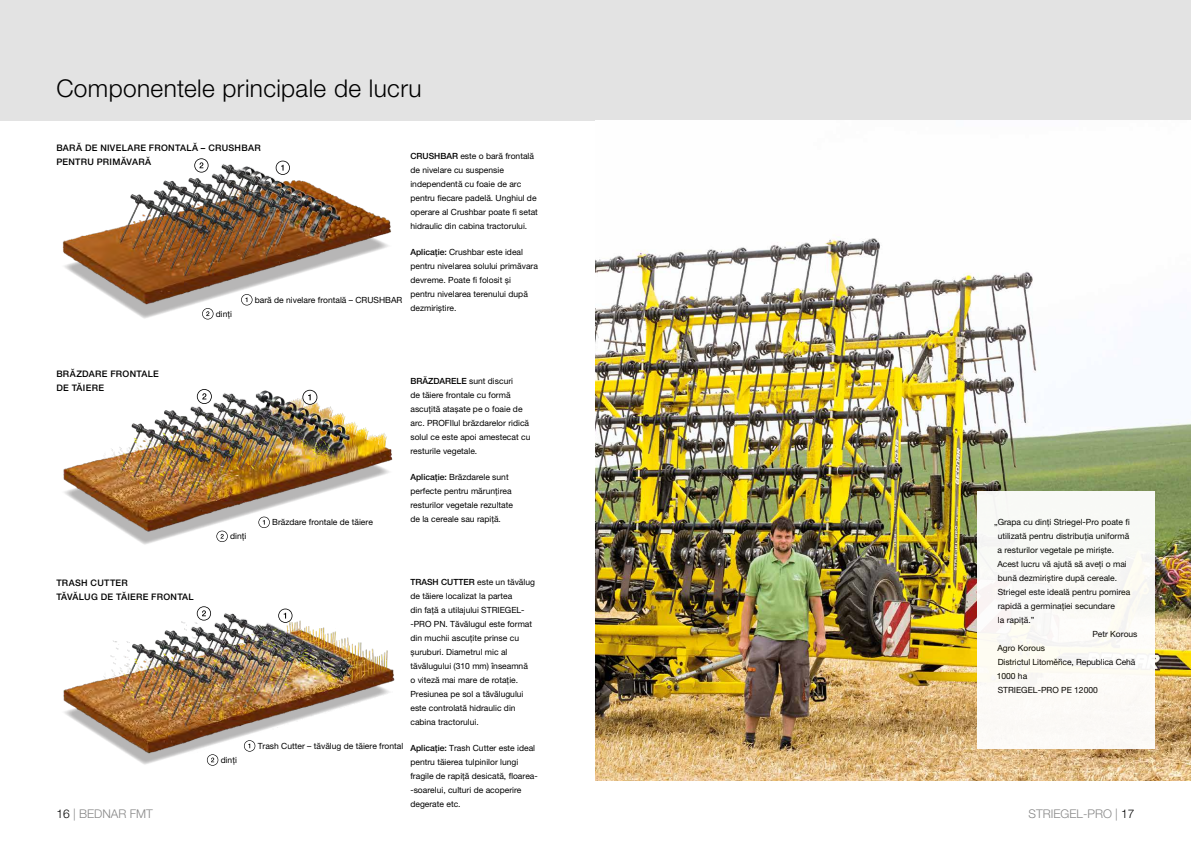
<style>
.page{position:relative;width:1191px;height:842px;background:#fff}
.page>*{position:absolute;margin:0;border:0;box-sizing:border-box;transform-origin:0 0}
.Nadpis_1{font:300 24.5px "Helvetica Neue LT Pro";letter-spacing:.015em;color:#000}
.t1{font:300 12px "Helvetica Neue LT Pro";color:#878787}
.Základní_text{font:500 9px/14px "Helvetica Neue LT Pro";letter-spacing:.03em;color:#000}
.Základní_text-2{font:8.5px/14px "Helvetica Neue LT Pro";color:#000}
.s1{font-weight:500}
.s2{color:#000}
</style>
<div class="page">
<div style="left:0;top:0;width:1191px;height:120px;background:#e3e3e3"></div>
<svg style="left:131px;top:536px;width:43px;height:9px"></svg>
<svg style="left:123px;top:305px;width:126px;height:15px"></svg>
<svg style="left:126px;top:753px;width:93px;height:12px"></svg>
<img style="left:63px;top:608px;width:332px;height:145px">
<img style="left:63px;top:389px;width:330px;height:147px">
<img style="left:62px;top:160px;width:329px;height:145px">
<svg style="left:278px;top:609px;width:14px;height:14px"></svg>
<svg style="left:197px;top:606px;width:14px;height:14px"></svg>
<svg style="left:302px;top:390px;width:15px;height:15px"></svg>
<svg style="left:197px;top:389px;width:15px;height:15px"></svg>
<svg style="left:276px;top:161px;width:14px;height:14px"></svg>
<svg style="left:194px;top:158px;width:14px;height:15px"></svg>
<img style="left:595px;top:238px;width:596px;height:542px">
<svg style="left:258px;top:517px;width:12px;height:11px"></svg>
<svg style="left:216px;top:531px;width:12px;height:11px"></svg>
<svg style="left:241px;top:294px;width:11px;height:11px"></svg>
<svg style="left:202px;top:308px;width:11px;height:11px"></svg>
<svg style="left:244px;top:740px;width:11px;height:12px"></svg>
<svg style="left:207px;top:754px;width:11px;height:12px"></svg>
<div style="left:977px;top:491px;width:178px;height:257px;background:#fafaf6"></div>
<p class="Nadpis_1" style="left:56px;top:73px;width:367px">Componentele principale de lucru</p>
<p class="Základní_text" style="left:56px;top:141px;width:206px">BARĂ DE NIVELARE FRONTALĂ – CRUSHBAR<br>PENTRU PRIMĂVARĂ</p>
<p class="Základní_text-2" style="left:216px;top:307px;width:18px">dinți</p>
<p class="Základní_text-2" style="left:255px;top:293px;width:149px">bară de nivelare frontală – CRUSHBAR</p>
<p class="Základní_text-2" style="left:410px;top:149px;width:129px"><span class="s1">CRUSHBAR</span> este o bară frontală de nivelare cu suspensie independentă cu foaie de arc pentru fiecare padelă. Unghiul de operare al Crushbar poate fi setat hidraulic din cabina tractorului.</p>
<p class="Základní_text-2" style="left:410px;top:245px;width:129px"><span class="s1">Aplicație:</span> Crushbar este ideal pentru nivelarea solului primăvara devreme. Poate fi folosit și<br>pentru nivelarea terenului după dezmiriștire.</p>
<p class="Základní_text" style="left:56px;top:366px;width:104px">BRĂZDARE FRONTALE<br>DE TĂIERE</p>
<p class="Základní_text-2" style="left:410px;top:374px;width:121px"><span class="s1">BRĂZDARELE</span> sunt discuri<br>de tăiere frontale cu formă ascuțită atașate pe o foaie de arc. PROFIlul brăzdarelor ridică solul ce este apoi amestecat cu resturile vegetale.</p>
<p class="Základní_text-2" style="left:410px;top:470px;width:104px"><span class="s1">Aplicație:</span> Brăzdarele sunt perfecte pentru mărunțirea resturilor vegetale rezultate de la cereale sau rapiță.</p>
<p class="Základní_text-2" style="left:994px;top:515px;width:137px">„Grapa cu dinți Striegel‑Pro poate fi</p>
<p class="Základní_text-2" style="left:997px;top:529px;width:133px">utilizată pentru distribuția uniformă</p>
<p class="Základní_text-2" style="left:997px;top:543px;width:118px">a resturilor vegetale pe miriște.</p>
<p class="Základní_text-2" style="left:997px;top:557px;width:131px">Acest lucru vă ajută să aveți o mai</p>
<p class="Základní_text-2" style="left:997px;top:571px;width:121px">bună dezmiriștire după cereale.</p>
<p class="Základní_text-2" style="left:997px;top:585px;width:134px">Striegel este ideală pentru pornirea</p>
<p class="Základní_text-2" style="left:997px;top:599px;width:119px">rapidă a germinației secundare</p>
<p class="Základní_text-2" style="left:998px;top:613px;width:38px">la rapiță.”</p>
<p class="Základní_text-2" style="left:1092px;top:627px;width:47px">Petr Korous</p>
<p class="Základní_text-2" style="left:997px;top:641px;width:49px">Agro Korous</p>
<p class="Základní_text-2" style="left:997px;top:655px;width:139px">Districtul Litoměřice, Republica Cehă</p>
<p class="Základní_text-2" style="left:996px;top:669px;width:32px">1000 ha</p>
<p class="Základní_text-2" style="left:997px;top:683px;width:102px">STRIEGEL‑PRO PE 12000</p>
<p class="Základní_text-2" style="left:272px;top:515px;width:102px">Brăzdare frontale de tăiere</p>
<p class="Základní_text-2" style="left:230px;top:529px;width:18px">dinți</p>
<p class="Základní_text" style="left:56px;top:575px;width:139px">TRASH CUTTER<br>TĂVĂLUG DE TĂIERE FRONTAL</p>
<p class="Základní_text-2" style="left:410px;top:575px;width:126px"><span class="s1">TRASH CUTTER</span> este un tăvălug de tăiere localizat la partea<br>din față a utilajului STRIEGEL-‑PRO PN. Tăvălugul este format din muchii ascuțite prinse cu șuruburi. Diametrul mic al tăvălugului (310 mm) înseamnă<br>o viteză mai mare de rotație.<br>Presiunea pe sol a tăvălugului este controlată hidraulic din cabina tractorului.</p>
<p class="Základní_text-2" style="left:410px;top:741px;width:128px"><span class="s1">Aplicație:</span> Trash Cutter este ideal pentru tăierea tulpinilor lungi fragile de rapiță desicată, floarea-‑soarelui, culturi de acoperire degerate etc.</p>
<p class="Základní_text-2" style="left:258px;top:739px;width:147px">Trash Cutter – tăvălug de tăiere frontal</p>
<p class="Základní_text-2" style="left:221px;top:753px;width:18px">dinți</p>
<h2 class="t1" style="left:56px;top:806px;width:98px"><span class="s2">16</span> | BEDNAR FMT</h2>
<h2 class="t1" style="left:1028px;top:806px;width:108px">STRIEGEL‑PRO | <span class="s2">17</span></h2>
</div>
